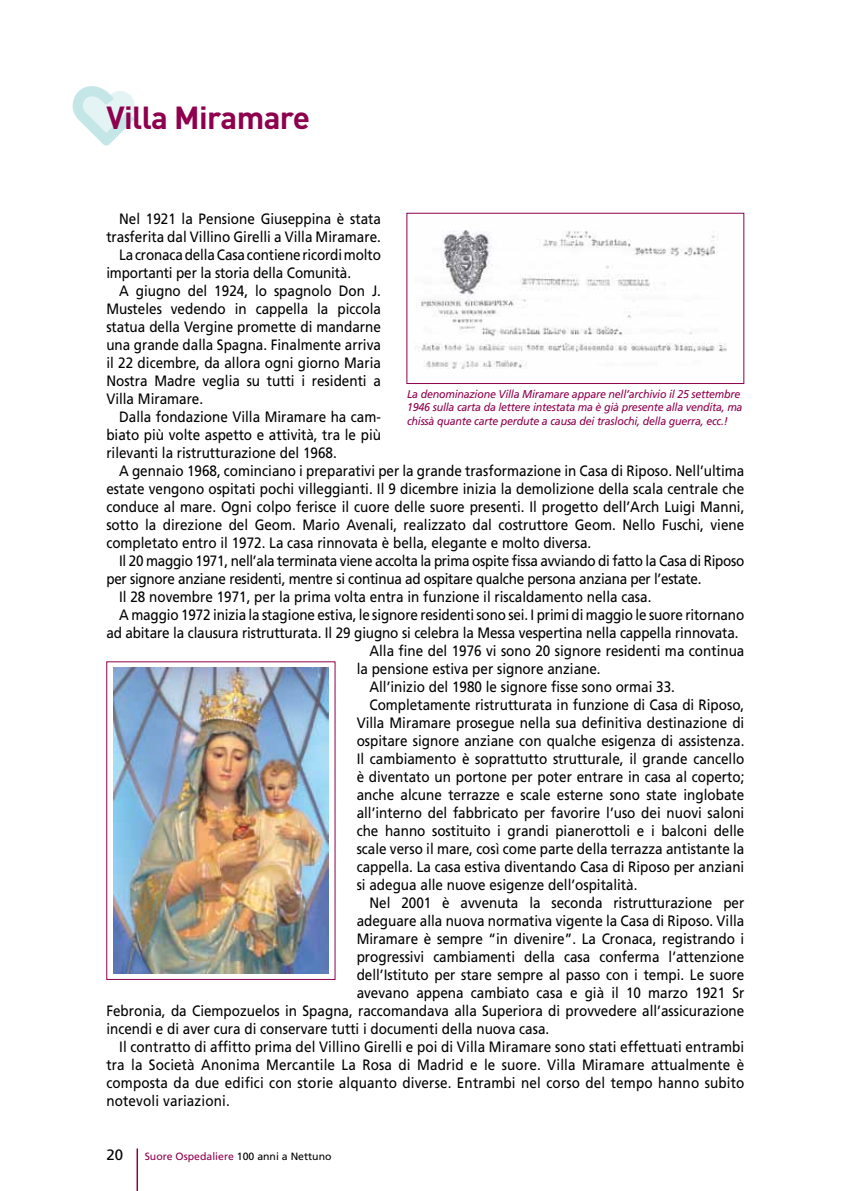
<style>
.page{position:relative;width:851px;height:1191px;background:#fff}
.page>*{position:absolute;margin:0;border:0;box-sizing:border-box;transform-origin:0 0}
.t1{font:700 31.5px "DIN Pro";letter-spacing:-.02em;color:#8e004d}
.t2{font:15px "Frutiger LT Std";color:#000;scale:.9 1}
.t3{font:15px "Frutiger LT Std";letter-spacing:-.02em;color:#000;scale:.9 1}
.t4{font:15px "Frutiger LT Std";color:#000}
.t5{font:italic 11.25px/13.5px "Frutiger LT Std";letter-spacing:-.02em;color:#8e004d;scale:.95 1}
.t6{font:10.5px "Frutiger LT Std";color:#8e004d}
.s1{color:#000}
</style>
<div class="page">
<hr style="left:136px;top:1148px;width:2px;height:43px;background:#8e004d">
<svg style="left:73px;top:86px;width:62px;height:60px"></svg>
<img style="left:418px;top:230px;width:309px;height:139px">
<div style="left:406px;top:213px;width:338px;height:171px;border:1px solid #8e004d"></div>
<img style="left:113px;top:667px;width:216px;height:306px">
<h1 class="t1" style="left:106px;top:96px;width:205px">Villa Miramare</h1>
<p class="t2" style="left:119px;top:210px;width:292px">Nel 1921 la Pensione Giuseppina è stata</p>
<p class="t2" style="left:106px;top:228px;width:306px">trasferita dal Villino Girelli a Villa Miramare.</p>
<p class="t2" style="left:119px;top:246px;width:292px">La cronaca della Casa contiene ricordi molto</p>
<p class="t2" style="left:106px;top:264px;width:273px">importanti per la storia della Comunità.</p>
<p class="t2" style="left:119px;top:282px;width:292px">A giugno del 1924, lo spagnolo Don J.</p>
<p class="t2" style="left:106px;top:300px;width:306px">Musteles vedendo in cappella la piccola</p>
<p class="t2" style="left:106px;top:318px;width:306px">statua della Vergine promette di mandarne</p>
<p class="t2" style="left:106px;top:336px;width:306px">una grande dalla Spagna. Finalmente arriva</p>
<p class="t2" style="left:106px;top:354px;width:306px">il 22 dicembre, da allora ogni giorno Maria</p>
<p class="t2" style="left:106px;top:372px;width:306px">Nostra Madre veglia su tutti i residenti a</p>
<p class="t2" style="left:106px;top:390px;width:109px">Villa Miramare.</p>
<p class="t2" style="left:119px;top:408px;width:292px">Dalla fondazione Villa Miramare ha cam-</p>
<p class="t2" style="left:106px;top:426px;width:306px">biato più volte aspetto e attività, tra le più</p>
<p class="t2" style="left:106px;top:444px;width:257px">rilevanti la ristrutturazione del 1968.</p>
<p class="t2" style="left:119px;top:462px;width:696px">A gennaio 1968, cominciano i preparativi per la grande trasformazione in Casa di Riposo. Nell’ultima</p>
<p class="t2" style="left:106px;top:480px;width:710px">estate vengono ospitati pochi villeggianti. Il 9 dicembre inizia la demolizione della scala centrale che</p>
<p class="t2" style="left:106px;top:498px;width:710px">conduce al mare. Ogni colpo ferisce il cuore delle suore presenti. Il progetto dell’Arch Luigi Manni,</p>
<p class="t2" style="left:106px;top:516px;width:710px">sotto la direzione del Geom. Mario Avenali, realizzato dal costruttore Geom. Nello Fuschi, viene</p>
<p class="t2" style="left:106px;top:534px;width:540px">completato entro il 1972. La casa rinnovata è bella, elegante e molto diversa.</p>
<p class="t3" style="left:119px;top:552px;width:696px">Il 20 maggio 1971, nell’ala terminata viene accolta la prima ospite fissa avviando di fatto la Casa di Riposo</p>
<p class="t3" style="left:106px;top:570px;width:662px">per signore anziane residenti, mentre si continua ad ospitare qualche persona anziana per l’estate.</p>
<p class="t2" style="left:119px;top:588px;width:593px">Il 28 novembre 1971, per la prima volta entra in funzione il riscaldamento nella casa.</p>
<p class="t2" style="left:119px;top:606px;width:696px">A maggio 1972 inizia la stagione estiva, le signore residenti sono sei. I primi di maggio le suore ritornano</p>
<p class="t2" style="left:106px;top:624px;width:703px">ad abitare la clausura ristrutturata. Il 29 giugno si celebra la Messa vespertina nella cappella rinnovata.</p>
<p class="t2" style="left:369px;top:642px;width:418px">Alla fine del 1976 vi sono 20 signore residenti ma continua</p>
<p class="t2" style="left:356px;top:660px;width:272px">la pensione estiva per signore anziane.</p>
<p class="t2" style="left:369px;top:678px;width:341px">All’inizio del 1980 le signore fisse sono ormai 33.</p>
<p class="t2" style="left:369px;top:696px;width:418px">Completamente ristrutturata in funzione di Casa di Riposo,</p>
<p class="t2" style="left:356px;top:714px;width:432px">Villa Miramare prosegue nella sua definitiva destinazione di</p>
<p class="t2" style="left:356px;top:732px;width:432px">ospitare signore anziane con qualche esigenza di assistenza.</p>
<p class="t2" style="left:356px;top:750px;width:432px">Il cambiamento è soprattutto strutturale, il grande cancello</p>
<p class="t2" style="left:356px;top:768px;width:432px">è diventato un portone per poter entrare in casa al coperto;</p>
<p class="t2" style="left:356px;top:786px;width:432px">anche alcune terrazze e scale esterne sono state inglobate</p>
<p class="t2" style="left:356px;top:804px;width:432px">all’interno del fabbricato per favorire l’uso dei nuovi saloni</p>
<p class="t2" style="left:356px;top:822px;width:432px">che hanno sostituito i grandi pianerottoli e i balconi delle</p>
<p class="t2" style="left:356px;top:840px;width:432px">scale verso il mare, così come parte della terrazza antistante la</p>
<p class="t2" style="left:356px;top:858px;width:432px">cappella. La casa estiva diventando Casa di Riposo per anziani</p>
<p class="t2" style="left:356px;top:876px;width:313px">si adegua alle nuove esigenze dell’ospitalità.</p>
<p class="t2" style="left:369px;top:894px;width:418px">Nel 2001 è avvenuta la seconda ristrutturazione per</p>
<p class="t2" style="left:356px;top:912px;width:432px">adeguare alla nuova normativa vigente la Casa di Riposo. Villa</p>
<p class="t2" style="left:356px;top:930px;width:432px">Miramare è sempre “in divenire”. La Cronaca, registrando i</p>
<p class="t2" style="left:356px;top:948px;width:432px">progressivi cambiamenti della casa conferma l’attenzione</p>
<p class="t2" style="left:356px;top:966px;width:432px">dell’Istituto per stare sempre al passo con i tempi. Le suore</p>
<p class="t2" style="left:356px;top:984px;width:432px">avevano appena cambiato casa e già il 10 marzo 1921 Sr</p>
<p class="t2" style="left:106px;top:1002px;width:710px">Febronia, da Ciempozuelos in Spagna, raccomandava alla Superiora di provvedere all’assicurazione</p>
<p class="t2" style="left:106px;top:1020px;width:493px">incendi e di aver cura di conservare tutti i documenti della nuova casa.</p>
<p class="t2" style="left:119px;top:1038px;width:696px">Il contratto di affitto prima del Villino Girelli e poi di Villa Miramare sono stati effettuati entrambi</p>
<p class="t2" style="left:106px;top:1056px;width:710px">tra la Società Anonima Mercantile La Rosa di Madrid e le suore. Villa Miramare attualmente è</p>
<p class="t2" style="left:106px;top:1074px;width:710px">composta da due edifici con storie alquanto diverse. Entrambi nel corso del tempo hanno subito</p>
<p class="t2" style="left:106px;top:1092px;width:139px">notevoli variazioni.</p>
<p class="t5" style="left:407px;top:387px;width:354px">La denominazione Villa Miramare appare nell’archivio il 25 settembre<br>1946 sulla carta da lettere intestata ma è già presente alla vendita, ma chissà quante carte perdute a causa dei traslochi, della guerra, ecc.!</p>
<p class="t4" style="left:106px;top:1145px;width:18px">20</p>
<p class="t6" style="left:145px;top:1150px;width:188px">Suore Ospedaliere <span class="s1">100 anni a Nettuno</span></p>
</div>
